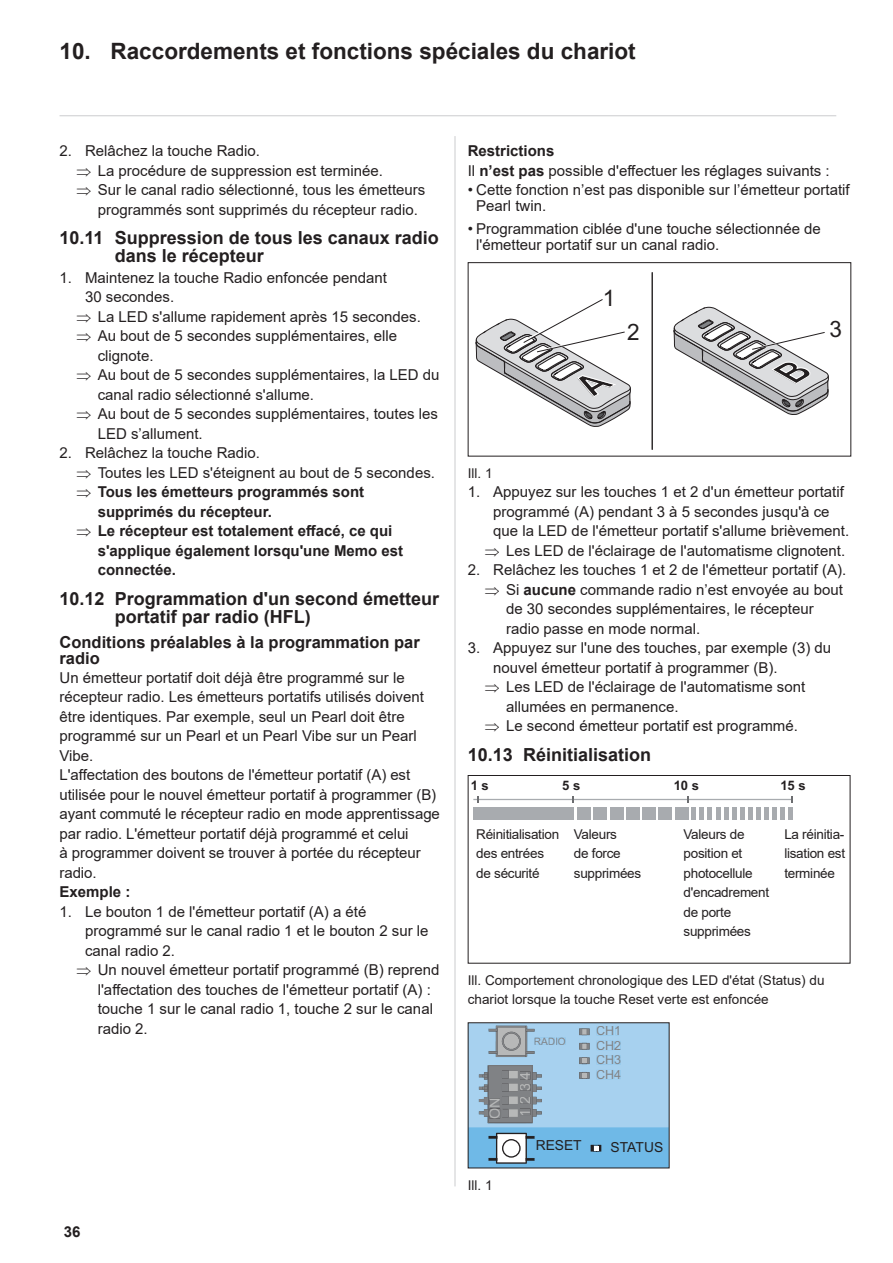
<style>
.page{position:relative;width:893px;height:1263px;background:#fff}
.page>*{position:absolute;margin:0;border:0;box-sizing:border-box;transform-origin:0 0}
.t1{font:22.65px "Arial";color:#231f20}
.t2{font:700 22.5px "Arial";color:#231f20}
.t3{font:700 18px/18px "Arial";color:#231f20}
.t4{font:700 16.5px/16.5px "Arial";color:#231f20}
.t5{font:15px/19.5px "Arial";color:#231f20}
.t6{font:700 15px "Arial";color:#231f20}
.t7{font:14.4px/30.5px "Arial";color:#b7b8b8}
.t8{font:13.8px "Arial";letter-spacing:-.01em;color:#231f20}
.t9{font:13.5px/19.5px "Arial";letter-spacing:-.02em;color:#231f20}
.t10{font:13.5px/19.5px "Arial";color:#231f20}
.t11{font:700 13.05px "Arial";color:#231f20}
.t12{font:12.6px/14.5px "Arial";letter-spacing:-.005em;color:#808285;text-align:justify}
.t13{font:10.2px "Arial";letter-spacing:-.005em;color:#808285}
.s1{font-weight:700}
</style>
<div class="page">
<hr style="left:60px;top:115px;width:776px;height:1px;background:#d1d2d4">
<hr style="left:454px;top:136px;width:2px;height:1050px;background:#d1d2d4">
<hr style="left:652px;top:272px;width:1px;height:178px;background:#231f20">
<div style="left:468px;top:262px;width:383px;height:194px;border:1px solid #231f20"></div>
<hr style="left:473px;top:799px;width:320px;height:1px;background:#a8abaf">
<div style="left:577px;top:807px;width:14px;height:12px;background:#a8abaf"></div>
<div style="left:594px;top:807px;width:13px;height:12px;background:#a8abaf"></div>
<div style="left:610px;top:807px;width:13px;height:12px;background:#a8abaf"></div>
<div style="left:626px;top:807px;width:13px;height:12px;background:#a8abaf"></div>
<div style="left:642px;top:807px;width:14px;height:12px;background:#a8abaf"></div>
<div style="left:659px;top:807px;width:13px;height:12px;background:#a8abaf"></div>
<div style="left:675px;top:807px;width:13px;height:12px;background:#a8abaf"></div>
<div style="left:473px;top:807px;width:12px;height:12px;background:#a8abaf"></div>
<div style="left:483px;top:807px;width:11px;height:12px;background:#a8abaf"></div>
<div style="left:493px;top:807px;width:12px;height:12px;background:#a8abaf"></div>
<div style="left:504px;top:807px;width:11px;height:12px;background:#a8abaf"></div>
<div style="left:514px;top:807px;width:12px;height:12px;background:#a8abaf"></div>
<div style="left:525px;top:807px;width:12px;height:12px;background:#a8abaf"></div>
<div style="left:546px;top:807px;width:28px;height:12px;background:#a8abaf"></div>
<div style="left:535px;top:807px;width:12px;height:12px;background:#a8abaf"></div>
<div style="left:691px;top:807px;width:5px;height:12px;background:#a8abaf"></div>
<div style="left:699px;top:807px;width:5px;height:12px;background:#a8abaf"></div>
<div style="left:707px;top:807px;width:5px;height:12px;background:#a8abaf"></div>
<hr style="left:716px;top:807px;width:4px;height:12px;background:#a8abaf">
<hr style="left:724px;top:807px;width:4px;height:12px;background:#a8abaf">
<div style="left:732px;top:807px;width:5px;height:12px;background:#a8abaf"></div>
<div style="left:740px;top:807px;width:5px;height:12px;background:#a8abaf"></div>
<div style="left:748px;top:807px;width:5px;height:12px;background:#a8abaf"></div>
<div style="left:756px;top:807px;width:5px;height:12px;background:#a8abaf"></div>
<div style="left:764px;top:807px;width:5px;height:12px;background:#a8abaf"></div>
<hr style="left:772px;top:807px;width:4px;height:12px;background:#a8abaf">
<div style="left:780px;top:807px;width:5px;height:12px;background:#a8abaf"></div>
<div style="left:788px;top:807px;width:5px;height:12px;background:#a8abaf"></div>
<svg style="left:572px;top:796px;width:2px;height:6px"></svg>
<svg style="left:477px;top:796px;width:2px;height:6px"></svg>
<svg style="left:687px;top:796px;width:2px;height:6px"></svg>
<svg style="left:791px;top:796px;width:2px;height:6px"></svg>
<div style="left:468px;top:775px;width:382px;height:188px;border:1px solid #231f20"></div>
<svg style="left:470px;top:1024px;width:197px;height:142px;background:#95bfdc"></svg>
<div style="left:520px;top:1108px;width:10px;height:7px;background:#808285"></div>
<div style="left:520px;top:1097px;width:10px;height:7px;background:#808285"></div>
<div style="left:520px;top:1084px;width:10px;height:7px;background:#808285"></div>
<div style="left:520px;top:1071px;width:10px;height:9px;background:#808285"></div>
<svg style="left:476px;top:299px;width:155px;height:128px"></svg>
<svg style="left:673px;top:306px;width:156px;height:109px"></svg>
<h2 class="t2" style="left:60px;top:35px;width:578px">10. Raccordements et fonctions spéciales du chariot</h2>
<p class="t5" style="left:60px;top:141px;width:202px">2. Relâchez la touche Radio.</p>
<p class="t5" style="left:77px;top:160px;width:308px">⇒ La procédure de suppression est terminée.</p>
<p class="t5" style="left:77px;top:180px;width:350px">⇒ Sur le canal radio sélectionné, tous les émetteurs</p>
<p class="t5" style="left:98px;top:199px;width:322px">programmés sont supprimés du récepteur radio.</p>
<p class="t3" style="left:115px;top:229px;width:326px;text-indent:-55px">10.11 Suppression de tous les canaux radio dans le récepteur</p>
<p class="t5" style="left:60px;top:268px;width:329px">1. Maintenez la touche Radio enfoncée pendant</p>
<p class="t5" style="left:85px;top:287px;width:91px">30 secondes.</p>
<p class="t5" style="left:77px;top:307px;width:346px">⇒ La LED s'allume rapidement après 15 secondes.</p>
<p class="t5" style="left:77px;top:326px;width:322px">⇒ Au bout de 5 secondes supplémentaires, elle</p>
<p class="t5" style="left:98px;top:346px;width:57px">clignote.</p>
<p class="t5" style="left:77px;top:365px;width:365px">⇒ Au bout de 5 secondes supplémentaires, la LED du</p>
<p class="t5" style="left:98px;top:385px;width:218px">canal radio sélectionné s'allume.</p>
<p class="t5" style="left:76px;top:404px;width:363px">⇒ Au bout de 5 secondes supplémentaires, toutes les</p>
<p class="t5" style="left:98px;top:424px;width:107px">LED s’allument.</p>
<p class="t5" style="left:59px;top:443px;width:202px">2. Relâchez la touche Radio.</p>
<p class="t5" style="left:76px;top:463px;width:360px">⇒ Toutes les LED s'éteignent au bout de 5 secondes.</p>
<p class="t6" style="left:76px;top:481px;width:289px">⇒ Tous les émetteurs programmés sont</p>
<p class="t6" style="left:98px;top:501px;width:176px">supprimés du récepteur.</p>
<p class="t6" style="left:76px;top:520px;width:317px">⇒ Le récepteur est totalement effacé, ce qui</p>
<p class="t6" style="left:98px;top:540px;width:307px">s'applique également lorsqu'une Memo est</p>
<p class="t6" style="left:98px;top:559px;width:80px">connectée.</p>
<p class="t3" style="left:115px;top:589px;width:326px;text-indent:-55px">10.12 Programmation d'un second émetteur portatif par radio (HFL)</p>
<p class="t4" style="left:60px;top:634px;width:362px">Conditions préalables à la programmation par radio</p>
<p class="t5" style="left:60px;top:667px;width:382px">Un émetteur portatif doit déjà être programmé sur le récepteur radio. Les émetteurs portatifs utilisés doivent être identiques. Par exemple, seul un Pearl doit être programmé sur un Pearl et un Pearl Vibe sur un Pearl Vibe.<br>L'affectation des boutons de l'émetteur portatif (A) est utilisée pour le nouvel émetteur portatif à programmer (B) ayant commuté le récepteur radio en mode apprentissage par radio. L'émetteur portatif déjà programmé et celui<br>à programmer doivent se trouver à portée du récepteur radio.</p>
<p class="t6" style="left:60px;top:881px;width:72px">Exemple :</p>
<p class="t5" style="left:60px;top:901px;width:308px">1. Le bouton 1 de l'émetteur portatif (A) a été</p>
<p class="t5" style="left:85px;top:921px;width:345px">programmé sur le canal radio 1 et le bouton 2 sur le</p>
<p class="t5" style="left:85px;top:940px;width:92px">canal radio 2.</p>
<p class="t5" style="left:77px;top:960px;width:365px">⇒ Un nouvel émetteur portatif programmé (B) reprend</p>
<p class="t5" style="left:98px;top:979px;width:335px">l'affectation des touches de l'émetteur portatif (A) :</p>
<p class="t5" style="left:98px;top:999px;width:337px">touche 1 sur le canal radio 1, touche 2 sur le canal</p>
<p class="t5" style="left:98px;top:1018px;width:52px">radio 2.</p>
<p class="t6" style="left:64px;top:1221px;width:18px">36</p>
<p class="t5" style="left:468px;top:141px;width:363px"><span class="s1">Restrictions<br></span>Il <span class="s1">n’est pas</span> possible d'effectuer les réglages suivants :</p>
<p class="t5" style="left:476px;top:182px;width:375px;line-height:15.8px;text-indent:-9px">• Cette fonction n’est pas disponible sur l’émetteur portatif<br>Pearl twin.</p>
<p class="t5" style="left:476px;top:221px;width:346px;line-height:15.8px;text-indent:-9px">• Programmation ciblée d'une touche sélectionnée de l'émetteur portatif sur un canal radio.</p>
<h1 class="t1" style="left:603px;top:283px;width:14px">1</h1>
<h1 class="t1" style="left:627px;top:317px;width:14px">2</h1>
<h1 class="t1" style="left:829px;top:314px;width:14px">3</h1>
<p class="t9" style="left:468px;top:463px;width:26px">Ill. 1</p>
<p class="t5" style="left:468px;top:482px;width:378px">1. Appuyez sur les touches 1 et 2 d'un émetteur portatif</p>
<p class="t5" style="left:493px;top:502px;width:338px">programmé (A) pendant 3 à 5 secondes jusqu'à ce</p>
<p class="t5" style="left:493px;top:521px;width:357px">que la LED de l'émetteur portatif s'allume brièvement.</p>
<p class="t5" style="left:485px;top:541px;width:362px">⇒ Les LED de l'éclairage de l'automatisme clignotent.</p>
<p class="t5" style="left:468px;top:560px;width:380px">2. Relâchez les touches 1 et 2 de l'émetteur portatif (A).</p>
<p class="t5" style="left:485px;top:580px;width:360px">⇒ Si <span class="s1">aucune</span> commande radio n’est envoyée au bout</p>
<p class="t5" style="left:506px;top:599px;width:309px">de 30 secondes supplémentaires, le récepteur</p>
<p class="t5" style="left:506px;top:619px;width:196px">radio passe en mode normal.</p>
<p class="t5" style="left:468px;top:638px;width:365px">3. Appuyez sur l'une des touches, par exemple (3) du</p>
<p class="t5" style="left:493px;top:658px;width:286px">nouvel émetteur portatif à programmer (B).</p>
<p class="t5" style="left:485px;top:677px;width:322px">⇒ Les LED de l'éclairage de l'automatisme sont</p>
<p class="t5" style="left:506px;top:697px;width:174px">allumées en permanence.</p>
<p class="t5" style="left:485px;top:716px;width:315px">⇒ Le second émetteur portatif est programmé.</p>
<p class="t3" style="left:468px;top:745px;width:185px">10.13 Réinitialisation</p>
<p class="t11" style="left:471px;top:776px;width:20px">1 s</p>
<p class="t11" style="left:562px;top:776px;width:20px">5 s</p>
<p class="t11" style="left:674px;top:776px;width:27px">10 s</p>
<p class="t11" style="left:780px;top:776px;width:27px">15 s</p>
<p class="t9" style="left:684px;top:824px;width:87px">Valeurs de position et photocellule d'encadrement de porte supprimées</p>
<p class="t9" style="left:476px;top:824px;width:84px">Réinitialisation des entrées de sécurité</p>
<p class="t9" style="left:784px;top:824px;width:62px;text-align:justify">La réinitia&shy;lisation est terminée</p>
<p class="t9" style="left:574px;top:824px;width:69px">Valeurs<br>de force supprimées</p>
<p class="t10" style="left:468px;top:970px;width:358px">Ill. Comportement chronologique des LED d'état (Status) du chariot lorsque la touche Reset verte est enfoncée</p>
<p class="t13" style="left:534px;top:1034px;width:33px">RADIO</p>
<p class="t12" style="left:596px;top:1024px;width:27px">CH1<br>CH2<br>CH3<br>CH4</p>
<p class="t7" style="left:480px;top:1119px;width:49px;rotate:-90deg">ON<br>1 234</p>
<p class="t9" style="left:468px;top:1175px;width:26px">Ill. 1</p>
<p class="t8" style="left:536px;top:1136px;width:47px">RESET</p>
<p class="t8" style="left:610px;top:1138px;width:54px">STATUS</p>
</div>
